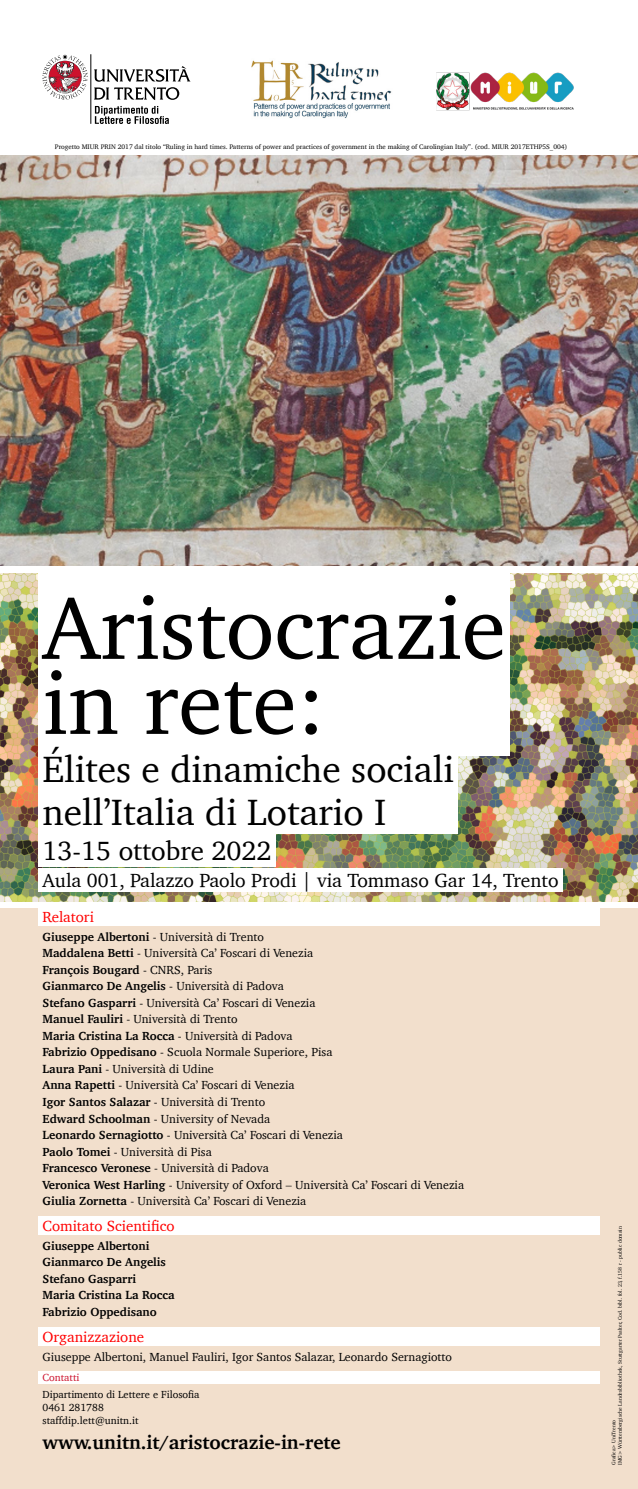
<style>
.page{position:relative;width:638px;height:1489px;background:#fff}
.page>*{position:absolute;margin:0;border:0;box-sizing:border-box;transform-origin:0 0}
.titolo_1{font:90px/75px "Charter";color:#000}
.titolo_2{font:37.5px/43.1px "Charter";color:#000}
.titolo_3{font:27px "Charter";color:#000}
.titolo_4{font:19.5px "Charter";color:#000}
.t1{font:700 19.5px "Charter";color:#000}
.titolo_5{font:15px "Charter";color:#f00}
.t2{font:12px "Charter";color:#000}
.t3{font:700 12px "Charter";color:#000}
.t4{font:10.5px/12.6px "Charter";color:#000}
.titolo_6{font:10.5px "Charter";color:#cd122d}
.t5{font:6.75px "Charter";color:#000}
.credits{font:5.25px/6.3px "Charter";color:#000}
.s1{font-weight:700}
.s2{font-weight:400}
</style>
<div class="page">
<div style="left:0;top:908px;width:638px;height:580px;background:#f2dfcc"></div>
<img style="left:0;top:573px;width:638px;height:328px">
<div style="left:38px;top:570px;width:472px;height:185px;background:#fff"></div>
<div style="left:38px;top:744px;width:420px;height:89px;background:#fff"></div>
<div style="left:38px;top:833px;width:238px;height:33px;background:#fff"></div>
<div style="left:38px;top:868px;width:525px;height:23px;background:#fff"></div>
<div style="left:38px;top:907px;width:562px;height:18px;background:#fff"></div>
<div style="left:38px;top:1216px;width:562px;height:18px;background:#fff"></div>
<div style="left:38px;top:1326px;width:562px;height:19px;background:#fff"></div>
<div style="left:38px;top:1370px;width:562px;height:13px;background:#fff"></div>
<img style="left:0;top:155px;width:638px;height:411px">
<img style="left:251px;top:60px;width:141px;height:59px">
<hr style="left:91px;top:54px;width:1px;height:70px;background:#000">
<svg style="left:95px;top:106px;width:74px;height:18px"></svg>
<svg style="left:43px;top:54px;width:148px;height:46px"></svg>
<img style="left:436px;top:72px;width:138px;height:39px">
<p class="t5" style="left:55px;top:140px;width:514px">Progetto MIUR PRIN 2017 dal titolo “Ruling in hard times. Patterns of power and practices of government in the making of Carolingian Italy”. (cod. MIUR 2017ETHP5S_004)</p>
<p class="titolo_1" style="left:43px;top:589px;width:465px">Aristocrazie in rete:</p>
<p class="titolo_2" style="left:43px;top:746px;width:413px">Élites e dinamiche sociali nell’Italia di Lotario I</p>
<p class="titolo_3" style="left:43px;top:827px;width:230px">13-15 ottobre 2022</p>
<p class="titolo_4" style="left:43px;top:863px;width:517px">Aula 001, Palazzo Paolo Prodi | via Tommaso Gar 14, Trento</p>
<p class="titolo_5" style="left:43px;top:903px;width:53px">Relatori</p>
<p class="t2" style="left:43px;top:926px;width:223px"><span class="s1">Giuseppe Albertoni</span> - Università di Trento</p>
<p class="t2" style="left:43px;top:942px;width:272px"><span class="s1">Maddalena Betti</span> - Università Ca’ Foscari di Venezia</p>
<p class="t3" style="left:43px;top:959px;width:171px">François Bougard <span class="s2">- CNRS, Paris</span></p>
<p class="t2" style="left:43px;top:975px;width:243px"><span class="s1">Gianmarco De Angelis</span> - Università di Padova</p>
<p class="t2" style="left:43px;top:992px;width:274px"><span class="s1">Stefano Gasparri</span> - Università Ca’ Foscari di Venezia</p>
<p class="t2" style="left:43px;top:1008px;width:196px"><span class="s1">Manuel Fauliri</span> - Università di Trento</p>
<p class="t3" style="left:43px;top:1025px;width:251px">Maria Cristina La Rocca <span class="s2">- Università di Padova</span></p>
<p class="t2" style="left:43px;top:1041px;width:291px"><span class="s1">Fabrizio Oppedisano</span> - Scuola Normale Superiore, Pisa</p>
<p class="t2" style="left:43px;top:1058px;width:173px"><span class="s1">Laura Pani</span> - Università di Udine</p>
<p class="t2" style="left:43px;top:1074px;width:253px"><span class="s1">Anna Rapetti</span> - Università Ca’ Foscari di Venezia</p>
<p class="t2" style="left:43px;top:1091px;width:224px"><span class="s1">Igor Santos Salazar</span> - Università di Trento</p>
<p class="t2" style="left:43px;top:1107px;width:229px"><span class="s1">Edward Schoolman</span> - University of Nevada</p>
<p class="t2" style="left:43px;top:1124px;width:302px"><span class="s1">Leonardo Sernagiotto</span> - Università Ca’ Foscari di Venezia</p>
<p class="t2" style="left:43px;top:1141px;width:171px"><span class="s1">Paolo Tomei</span> - Università di Pisa</p>
<p class="t2" style="left:43px;top:1157px;width:228px"><span class="s1">Francesco Veronese</span> - Università di Padova</p>
<p class="t2" style="left:43px;top:1174px;width:423px"><span class="s1">Veronica West Harling</span> - University of Oxford – Università Ca’ Foscari di Venezia</p>
<p class="t2" style="left:43px;top:1190px;width:265px"><span class="s1">Giulia Zornetta</span> - Università Ca’ Foscari di Venezia</p>
<p class="titolo_5" style="left:43px;top:1212px;width:134px">Comitato Scientifico</p>
<p class="t3" style="left:43px;top:1235px;width:108px">Giuseppe Albertoni</p>
<p class="t3" style="left:43px;top:1251px;width:125px">Gianmarco De Angelis</p>
<p class="t3" style="left:43px;top:1268px;width:95px">Stefano Gasparri</p>
<p class="t3" style="left:43px;top:1284px;width:134px">Maria Cristina La Rocca</p>
<p class="t3" style="left:43px;top:1301px;width:116px">Fabrizio Oppedisano</p>
<p class="titolo_5" style="left:43px;top:1323px;width:103px">Organizzazione</p>
<p class="t2" style="left:43px;top:1346px;width:411px">Giuseppe Albertoni, Manuel Fauliri, Igor Santos Salazar, Leonardo Sernagiotto</p>
<p class="titolo_6" style="left:43px;top:1368px;width:39px">Contatti</p>
<p class="t4" style="left:43px;top:1388px;width:158px">Dipartimento di Lettere e Filosofia<br>0461 281788 staffdip.lett@unitn.it</p>
<p class="t1" style="left:43px;top:1425px;width:300px">www.unitn.it/aristocrazie-in-rete</p>
<p class="credits" style="left:610px;top:1464px;width:240px;rotate:-90deg">Grafica&gt; UniTrento<br>IMG&gt; Württembergische Landesbibliothek, Stuttgarter Psalter, Cod. bibl. fol. 23, f.158 r - public domain</p>
</div>
